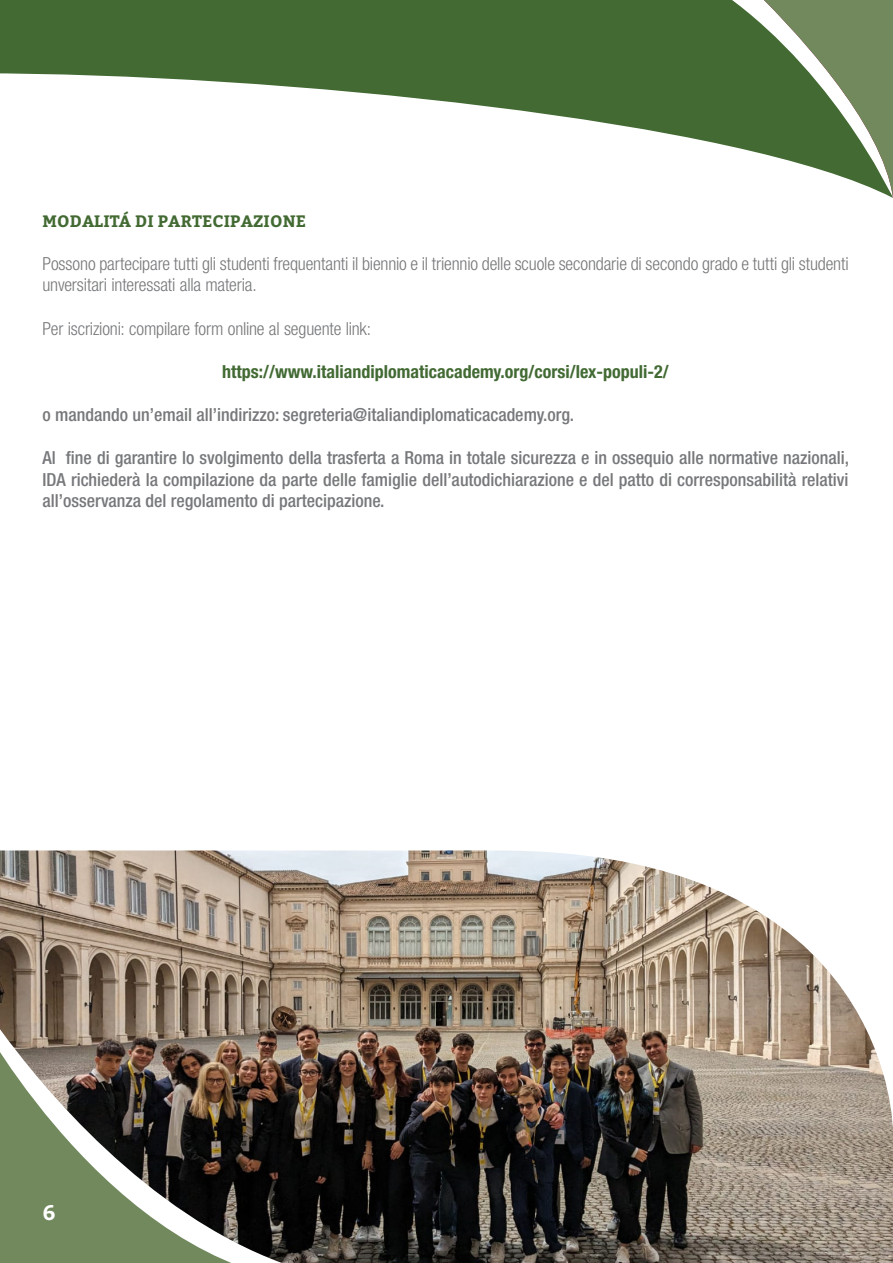
<style>
.page{position:relative;width:893px;height:1263px;background:#fff}
.page>*{position:absolute;margin:0;border:0;box-sizing:border-box;transform-origin:0 0}
.t1{font:700 21px "Bitter";color:#fff}
.t2{font:500 condensed 18px/21.6px "Helvetica Neue LT Std";color:#76787b;text-align:justify}
.t3{font:300 condensed 18px/21.6px "Helvetica Neue LT Std";letter-spacing:-.01em;color:#76787b}
.t4{font:700 condensed 18px "Helvetica Neue LT Std";color:#426a33}
.t5{font:700 16.5px "Bitter";letter-spacing:.01em;color:#426a32}
</style>
<div class="page">
<svg style="left:0;top:0;width:893px;height:198px"></svg>
<img style="left:0;top:850px;width:893px;height:413px">
<p class="t5" style="left:43px;top:208px;width:265px">MODALITÁ DI PARTECIPAZIONE</p>
<p class="t3" style="left:43px;top:252px;width:808px">Possono partecipare tutti gli studenti frequentanti il biennio e il triennio delle scuole secondarie di secondo grado e tutti gli studenti unversitari interessati alla materia.</p>
<p class="t3" style="left:43px;top:317px;width:330px">Per iscrizioni: compilare form online al seguente link:</p>
<p class="t4" style="left:222px;top:360px;width:448px">https://www.italiandiplomaticacademy.org/corsi/lex-populi-2/</p>
<p class="t2" style="left:43px;top:404px;width:533px">o mandando un’email all’indirizzo: segreteria@italiandiplomaticacademy.org.</p>
<p class="t2" style="left:43px;top:447px;width:808px">Al fine di garantire lo svolgimento della trasferta a Roma in totale sicurezza e in ossequio alle normative nazionali, IDA richiederà la compilazione da parte delle famiglie dell’autodichiarazione e del patto di corresponsabilità relativi all’osservanza del regolamento di partecipazione.</p>
<p class="t1" style="left:43px;top:1197px;width:15px">6</p>
</div>
